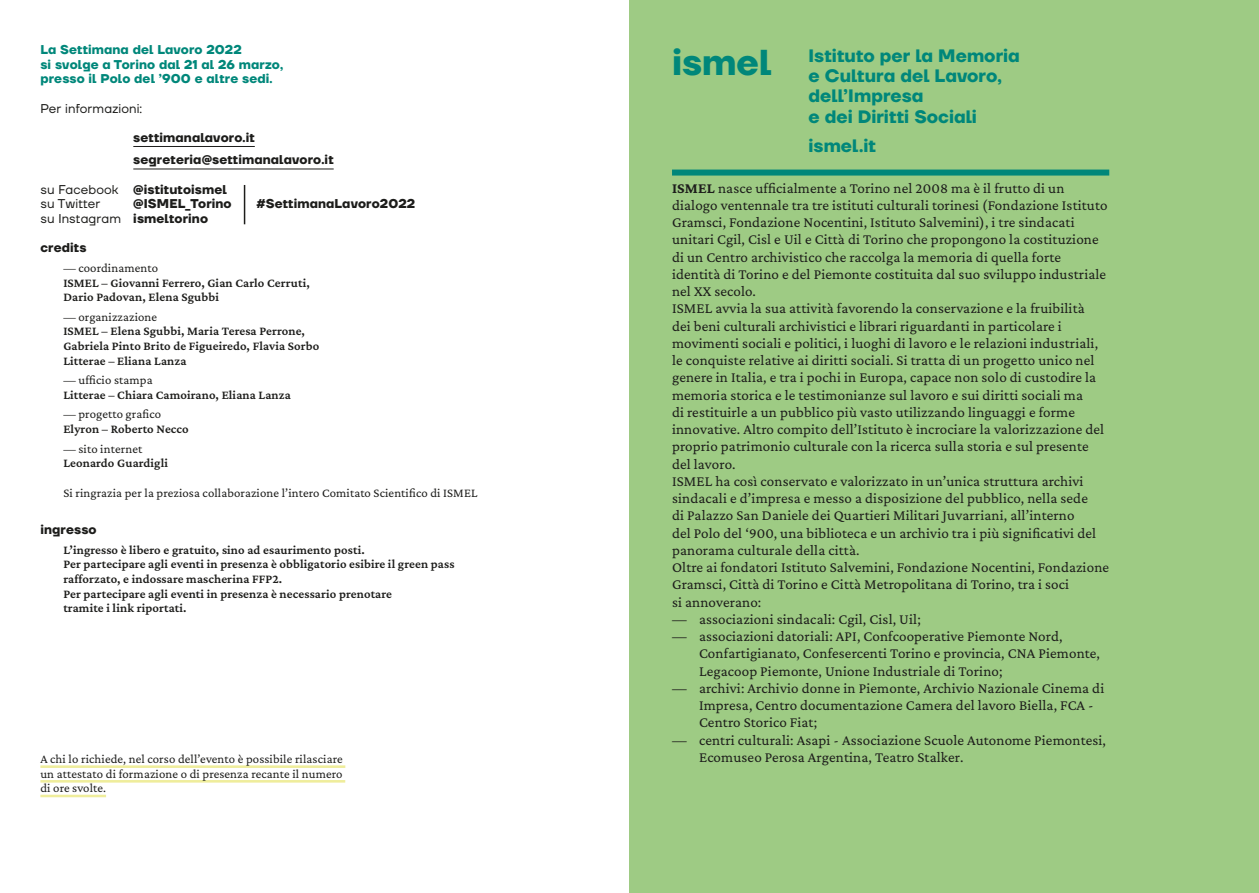
<style>
.page{position:relative;width:1259px;height:893px;background:#fff}
.page>*{position:absolute;margin:0;border:0;box-sizing:border-box;transform-origin:0 0}
.t1{font:700 18px/20.2px "TT Firs Neue";color:#00877a}
.t2{font:15px/17.2px "Crimson Pro";letter-spacing:.01em;color:#1d1d1b}
.t3{font:600 12.75px/14.7px "Crimson Pro";letter-spacing:.01em;color:#1d1d1b}
.t4{font:12.75px/14.7px "Crimson Pro";letter-spacing:.01em;color:#1d1d1b;text-align:justify}
.t5{font:700 12.75px/22.5px "TT Firs Neue";letter-spacing:.01em;color:#1d1d1b}
.t6{font:700 12.75px/14.7px "TT Firs Neue";letter-spacing:.01em;color:#00877a}
.t7{font:12.75px/14.7px "TT Firs Neue";letter-spacing:.01em;color:#1d1d1b}
.s1{font-weight:700}
.s2{font-size:36px}
</style>
<div class="page">
<div style="left:629px;top:0;width:630px;height:893px;background:#9ecb84"></div>
<div style="left:672px;top:170px;width:437px;height:6px;background:#00877a"></div>
<hr style="left:133px;top:146px;width:122px;height:1px;background:#1d1d1b">
<hr style="left:133px;top:169px;width:201px;height:1px;background:#1d1d1b">
<hr style="left:40px;top:765px;width:305px;height:3px;background:#efed9b">
<hr style="left:40px;top:780px;width:305px;height:3px;background:#efed9b">
<hr style="left:40px;top:795px;width:66px;height:2px;background:#efed9b">
<hr style="left:244px;top:185px;width:1px;height:39px;background:#1d1d1b">
<p class="t6" style="left:40px;top:42px;width:244px">La Settimana del Lavoro 2022<br>si svolge a Torino dal 21 al 26 marzo, presso il Polo del ’900 e altre sedi.</p>
<p class="t7" style="left:40px;top:101px;width:103px">Per informazioni:</p>
<p class="t5" style="left:133px;top:126px;width:202px">settimanalavoro.it segreteria@settimanalavoro.it</p>
<p class="t7" style="left:40px;top:182px;width:188px">su Facebook <span class="s1">@istitutoismel </span>su Twitter</p>
<p class="t5" style="left:133px;top:193px;width:100px">@ISMEL_Torino</p>
<p class="t5" style="left:256px;top:193px;width:160px">#SettimanaLavoro2022</p>
<p class="t7" style="left:40px;top:211px;width:169px">su Instagram <span class="s1">ismeltorino</span></p>
<p class="t5" style="left:40px;top:237px;width:48px">credits</p>
<p class="t4" style="left:63px;top:260px;width:96px">— coordinamento</p>
<p class="t3" style="left:63px;top:275px;width:248px">ISMEL – Giovanni Ferrero, Gian Carlo Cerruti,<br>Dario Padovan, Elena Sgubbi</p>
<p class="t4" style="left:63px;top:309px;width:95px">— organizzazione</p>
<p class="t3" style="left:63px;top:324px;width:257px">ISMEL – Elena Sgubbi, Maria Teresa Perrone,<br>Gabriela Pinto Brito de Figueiredo, Flavia Sorbo<br>Litterae – Eliana Lanza</p>
<p class="t4" style="left:63px;top:373px;width:91px">— ufficio stampa</p>
<p class="t3" style="left:63px;top:387px;width:229px">Litterae – Chiara Camoirano, Eliana Lanza</p>
<p class="t4" style="left:63px;top:407px;width:99px">— progetto grafico</p>
<p class="t3" style="left:63px;top:421px;width:127px">Elyron – Roberto Necco</p>
<p class="t4" style="left:63px;top:441px;width:80px">— sito internet</p>
<p class="t3" style="left:63px;top:456px;width:106px">Leonardo Guardigli</p>
<p class="t4" style="left:63px;top:485px;width:415px">Si ringrazia per la preziosa collaborazione l’intero Comitato Scientifico di ISMEL</p>
<p class="t5" style="left:40px;top:519px;width:58px">ingresso</p>
<p class="t3" style="left:63px;top:542px;width:392px">L’ingresso è libero e gratuito, sino ad esaurimento posti.<br>Per partecipare agli eventi in presenza è obbligatorio esibire il green pass rafforzato, e indossare mascherina FFP2.<br>Per partecipare agli eventi in presenza è necessario prenotare<br>tramite i link riportati.</p>
<p class="t4" style="left:40px;top:751px;width:304px">A chi lo richiede, nel corso dell’evento è possibile rilasciare un attestato di formazione o di presenza recante il numero di ore svolte.</p>
<p class="t1" style="left:808px;top:46px;width:213px;text-indent:-136px"><span class="s2">ismel</span> Istituto per la Memoria e Cultura del Lavoro, dell’Impresa<br>e dei Diritti Sociali</p>
<p class="t1" style="left:808px;top:135px;width:69px">ismel.it</p>
<p class="t2" style="left:672px;top:179px;width:438px"><span class="s1">ISMEL</span> nasce ufficialmente a Torino nel 2008 ma è il frutto di un dialogo ventennale tra tre istituti culturali torinesi (Fondazione Istituto Gramsci, Fondazione Nocentini, Istituto Salvemini), i tre sindacati unitari Cgil, Cisl e Uil e Città di Torino che propongono la costituzione di un Centro archivistico che raccolga la memoria di quella forte identità di Torino e del Piemonte costituita dal suo sviluppo industriale nel XX secolo.<br>ISMEL avvia la sua attività favorendo la conservazione e la fruibilità<br>dei beni culturali archivistici e librari riguardanti in particolare i movimenti sociali e politici, i luoghi di lavoro e le relazioni industriali, le conquiste relative ai diritti sociali. Si tratta di un progetto unico nel genere in Italia, e tra i pochi in Europa, capace non solo di custodire la memoria storica e le testimonianze sul lavoro e sui diritti sociali ma<br>di restituirle a un pubblico più vasto utilizzando linguaggi e forme innovative. Altro compito dell’Istituto è incrociare la valorizzazione del proprio patrimonio culturale con la ricerca sulla storia e sul presente del lavoro.<br>ISMEL ha così conservato e valorizzato in un’unica struttura archivi sindacali e d’impresa e messo a disposizione del pubblico, nella sede<br>di Palazzo San Daniele dei Quartieri Militari Juvarriani, all’interno<br>del Polo del ‘900, una biblioteca e un archivio tra i più significativi del panorama culturale della città.<br>Oltre ai fondatori Istituto Salvemini, Fondazione Nocentini, Fondazione Gramsci, Città di Torino e Città Metropolitana di Torino, tra i soci<br>si annoverano:</p>
<p class="t2" style="left:672px;top:610px;width:250px">— associazioni sindacali: Cgil, Cisl, Uil;</p>
<p class="t2" style="left:699px;top:627px;width:402px;text-indent:-27px">— associazioni datoriali: API, Confcooperative Piemonte Nord,<br>Confartigianato, Confesercenti Torino e provincia, CNA Piemonte,<br>Legacoop Piemonte, Unione Industriale di Torino;</p>
<p class="t2" style="left:699px;top:679px;width:407px;text-indent:-27px">— archivi: Archivio donne in Piemonte, Archivio Nazionale Cinema di<br>Impresa, Centro documentazione Camera del lavoro Biella, FCA -<br>Centro Storico Fiat;</p>
<p class="t2" style="left:699px;top:731px;width:408px;text-indent:-27px">— centri culturali: Asapi - Associazione Scuole Autonome Piemontesi,<br>Ecomuseo Perosa Argentina, Teatro Stalker.</p>
</div>
